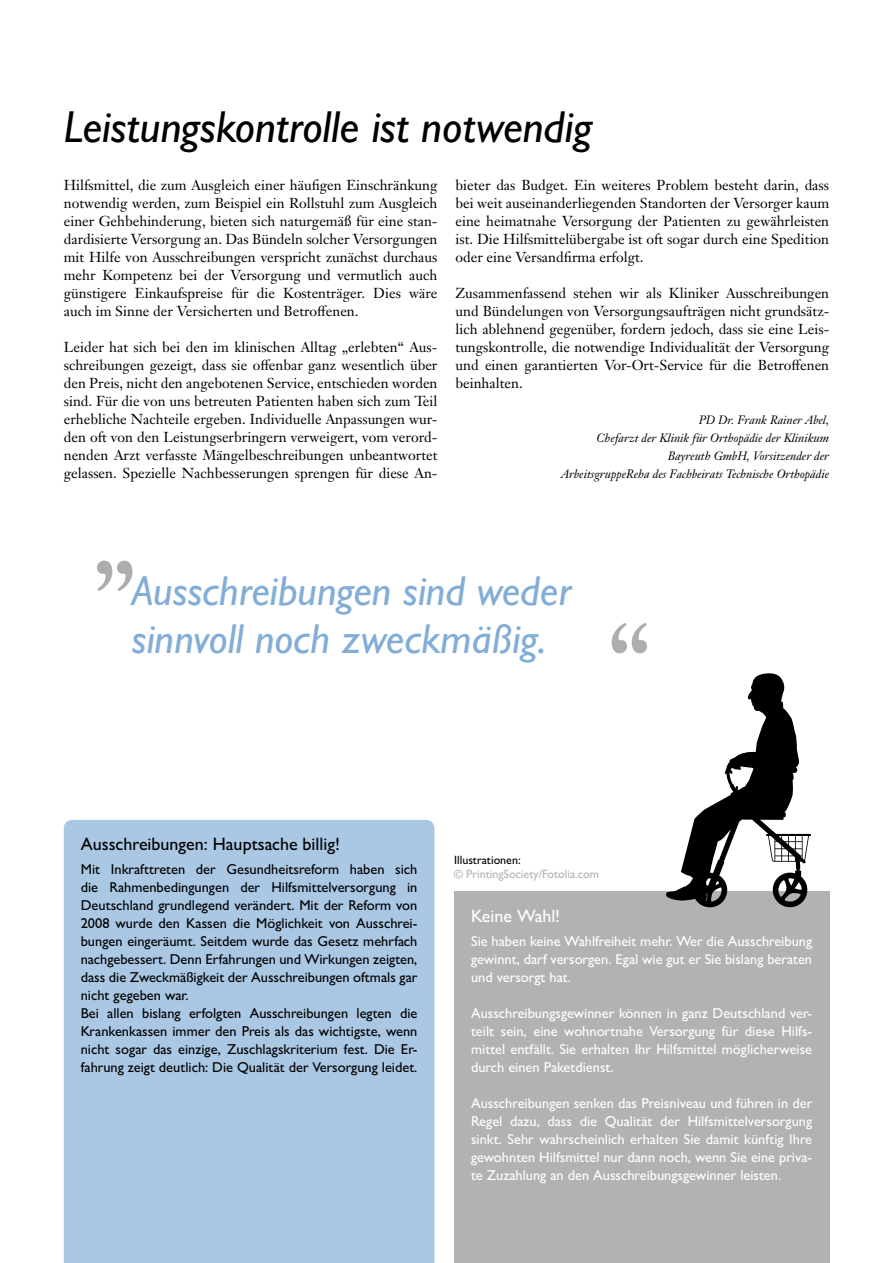
<style>
.page{position:relative;width:893px;height:1263px;background:#fff}
.page>*{position:absolute;margin:0;border:0;box-sizing:border-box;transform-origin:0 0}
.t1{font:italic 500 45px "Gill Sans MT Pro";color:#000}
.t2{font:italic 500 42px/48px "Gill Sans MT Pro";color:#81add6}
.t3{font:500 18px "Gill Sans MT Pro";color:#000}
.t4{font:500 18px "Gill Sans MT Pro";color:#fff}
.t5{font:500 14.4px/18px "Gill Sans MT Pro";color:#000}
.t6{font:500 14.4px/18px "Gill Sans MT Pro";color:#fff;text-align:justify}
.t7{font:14.25px/18px "Janson Text LT Pro";color:#000;text-align:justify}
.t8{font:italic 12px/18px "Janson Text LT Pro";color:#000;text-align:right}
.t9{font:500 12px "Gill Sans MT Pro";color:#b1b2b3}
.t10{font:500 12px "Gill Sans MT Pro";color:#000}
</style>
<div class="page">
<svg style="left:612px;top:623px;width:35px;height:30px"></svg>
<svg style="left:97px;top:561px;width:35px;height:30px"></svg>
<div style="left:64px;top:820px;width:370px;height:443px;background:#aac7e3"></div>
<div style="left:454px;top:892px;width:375px;height:371px;background:#b1b2b3"></div>
<svg style="left:665px;top:673px;width:146px;height:235px"></svg>
<h1 class="t1" style="left:64px;top:100px;width:530px">Leistungskontrolle ist notwendig</h1>
<p class="t7" style="left:64px;top:176px;width:375px">Hilfsmittel, die zum Ausgleich einer häufigen Einschränkung notwendig werden, zum Beispiel ein Rollstuhl zum Ausgleich einer Gehbehinderung, bieten sich naturgemäß für eine stan&shy;dardisierte Versorgung an. Das Bündeln solcher Versorgungen mit Hilfe von Ausschreibungen verspricht zunächst durchaus mehr Kompetenz bei der Versorgung und vermutlich auch günstigere Einkaufspreise für die Kostenträger. Dies wäre auch im Sinne der Versicherten und Betroffenen.</p>
<p class="t7" style="left:64px;top:338px;width:375px">Leider hat sich bei den im klinischen Alltag „erlebten“ Aus&shy;schreibungen gezeigt, dass sie offenbar ganz wesentlich über den Preis, nicht den angebotenen Service, entschieden worden sind. Für die von uns betreuten Patienten haben sich zum Teil erhebliche Nachteile ergeben. Individuelle Anpassungen wur&shy;den oft von den Leistungserbringern verweigert, vom verord&shy;nenden Arzt verfasste Mängelbeschreibungen unbeantwortet gelassen. Spezielle Nachbesserungen sprengen für diese An-</p>
<p class="t7" style="left:455px;top:176px;width:375px">bieter das Budget. Ein weiteres Problem besteht darin, dass bei weit auseinanderliegenden Standorten der Versorger kaum eine heimatnahe Versorgung der Patienten zu gewährleisten ist. Die Hilfsmittelübergabe ist oft sogar durch eine Spedition oder eine Versandfirma erfolgt.</p>
<p class="t7" style="left:455px;top:284px;width:375px">Zusammenfassend stehen wir als Kliniker Ausschreibungen und Bündelungen von Versorgungsaufträgen nicht grundsätz&shy;lich ablehnend gegenüber, fordern jedoch, dass sie eine Leis&shy;tungskontrolle, die notwendige Individualität der Versorgung und einen garantierten Vor-Ort-Service für die Betroffenen beinhalten.</p>
<p class="t8" style="left:561px;top:411px;width:270px">PD Dr. Frank Rainer Abel,<br>Chefarzt der Klinik für Orthopädie der Klinikum Bayreuth GmbH, Vorsitzender der<br>ArbeitsgruppeReha des Fachbeirats Technische Orthopädie</p>
<h2 class="t2" style="left:132px;top:567px;width:441px">Ausschreibungen sind weder sinnvoll noch zweckmäßig.</h2>
<p class="t3" style="left:81px;top:833px;width:261px">Ausschreibungen: Hauptsache billig!</p>
<p class="t5" style="left:81px;top:860px;width:338px">Mit Inkrafttreten der Gesundheitsreform haben sich die Rahmenbedingungen der Hilfsmittelversorgung in Deutschland grundlegend verändert. Mit der Reform von 2008 wurde den Kassen die Möglichkeit von Ausschrei&shy;bungen eingeräumt. Seitdem wurde das Gesetz mehrfach nachgebessert. Denn Erfahrungen und Wirkungen zeigten, dass die Zweckmäßigkeit der Ausschreibungen oftmals gar nicht gegeben war.<br>Bei allen bislang erfolgten Ausschreibungen legten die Krankenkassen immer den Preis als das wichtigste, wenn nicht sogar das einzige, Zuschlagskriterium fest. Die Er&shy;fahrung zeigt deutlich: Die Qualität der Versorgung leidet.</p>
<p class="t10" style="left:454px;top:853px;width:68px">Illustrationen:</p>
<p class="t9" style="left:454px;top:867px;width:146px">© PrintingSociety/Fotolia.com</p>
<p class="t4" style="left:471px;top:905px;width:91px">Keine Wahl!</p>
<p class="t6" style="left:471px;top:932px;width:343px">Sie haben keine Wahlfreiheit mehr. Wer die Ausschreibung gewinnt, darf versorgen. Egal wie gut er Sie bislang beraten und versorgt hat.</p>
<p class="t6" style="left:471px;top:1004px;width:343px">Ausschreibungsgewinner können in ganz Deutschland ver&shy;teilt sein, eine wohnortnahe Versorgung für diese Hilfs&shy;mittel entfällt. Sie erhalten Ihr Hilfsmittel möglicherweise durch einen Paketdienst.</p>
<p class="t6" style="left:471px;top:1094px;width:343px">Ausschreibungen senken das Preisniveau und führen in der Regel dazu, dass die Qualität der Hilfsmittelversorgung sinkt. Sehr wahrscheinlich erhalten Sie damit künftig Ihre gewohnten Hilfsmittel nur dann noch, wenn Sie eine priva&shy;te Zuzahlung an den Ausschreibungsgewinner leisten.</p>
</div>
